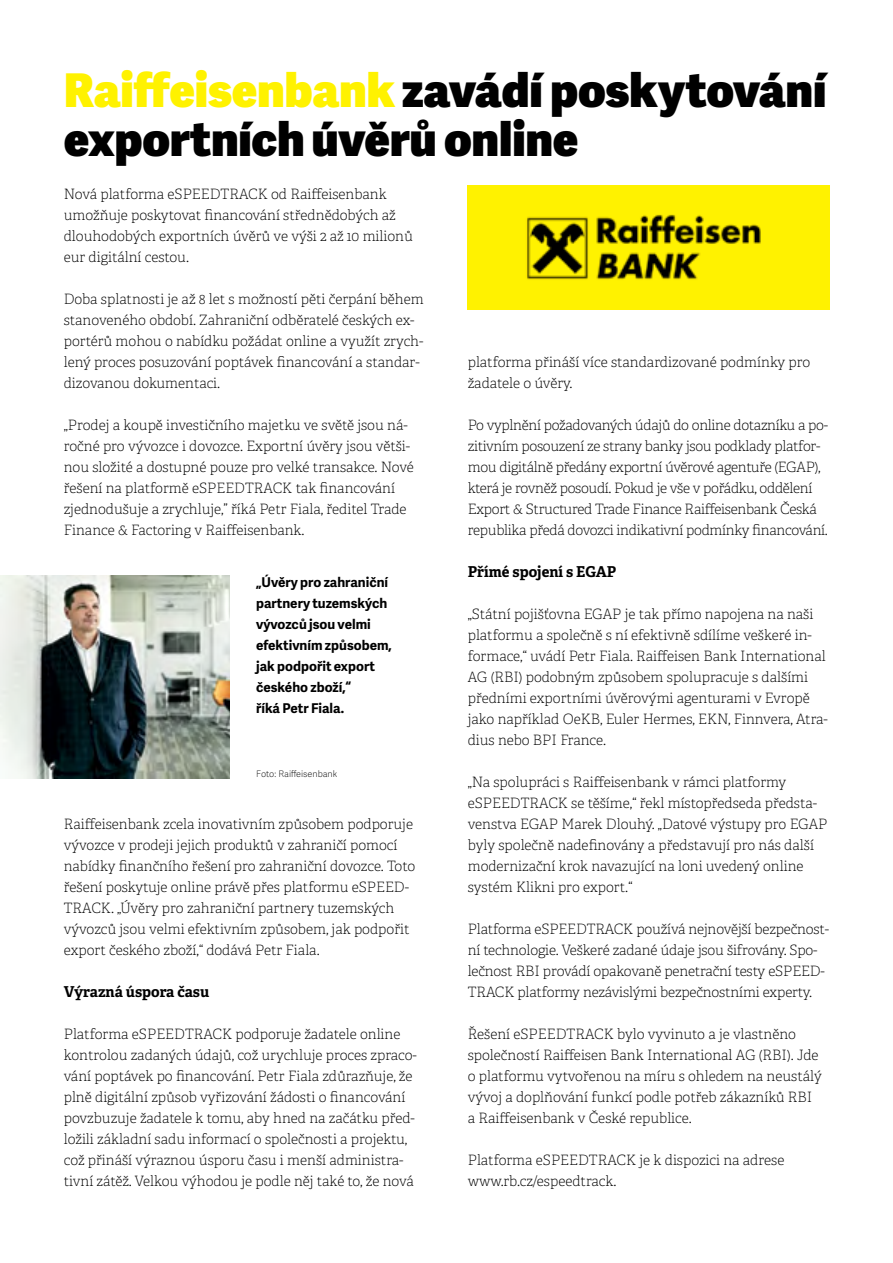
<style>
.page{position:relative;width:893px;height:1263px;background:#fff}
.page>*{position:absolute;margin:0;border:0;box-sizing:border-box;transform-origin:0 0}
.t1{font:46.5px/48.8px "Adelle Sans Hv";color:#000}
.t2{font:700 15px "Adelle";color:#000}
.t3{font:100 14.25px/21px "Adelle";color:#000}
.t4{font:100 14.25px/21px "Adelle";letter-spacing:-.02em;color:#000}
.t5{font:700 13.5px/21px "Adelle Sans";color:#000}
.t6{font:9px "Adelle Sans Th";color:#000}
.s1{color:#fff200}
</style>
<div class="page">
<img style="left:468px;top:185px;width:361px;height:124px">
<img style="left:0;top:576px;width:230px;height:202px">
<h1 class="t1" style="left:64px;top:64px;width:764px"><span class="s1">Raiffeisenbank</span> zavádí poskytování exportních úvěrů online</h1>
<p class="t3" style="left:64px;top:183px;width:350px">Nová platforma eSPEEDTRACK od Raiffeisenbank umožňuje poskytovat financování střednědobých až dlouhodobých exportních úvěrů ve výši 2 až 10 milionů eur digitální cestou.</p>
<p class="t3" style="left:64px;top:288px;width:361px">Doba splatnosti je až 8 let s možností pěti čerpání během stanoveného období. Zahraniční odběratelé českých ex&shy;portérů mohou o nabídku požádat online a využít zrych&shy;lený proces posuzování poptávek financování a standar&shy;dizovanou dokumentaci.</p>
<p class="t3" style="left:64px;top:414px;width:352px">„Prodej a koupě investičního majetku ve světě jsou ná&shy;ročné pro vývozce i dovozce. Exportní úvěry jsou větši&shy;nou složité a dostupné pouze pro velké transakce. Nové řešení na platformě eSPEEDTRACK tak financování zjednodušuje a zrychluje,” říká Petr Fiala, ředitel Trade Finance &amp; Factoring v Raiffeisenbank.</p>
<p class="t3" style="left:468px;top:351px;width:344px">platforma přináší více standardizované podmínky pro žadatele o úvěry.</p>
<p class="t4" style="left:468px;top:414px;width:362px">Po vyplnění požadovaných údajů do online dotazníku a po&shy;zitivním posouzení ze strany banky jsou podklady platfor&shy;mou digitálně předány exportní úvěrové agentuře (EGAP), která je rovněž posoudí. Pokud je vše v pořádku, oddělení Export &amp; Structured Trade Finance Raiffeisenbank Česká republika předá dovozci indikativní podmínky financování.</p>
<p class="t2" style="left:468px;top:561px;width:150px">Přímé spojení s EGAP</p>
<p class="t3" style="left:468px;top:603px;width:362px">„Státní pojišťovna EGAP je tak přímo napojena na naši platformu a společně s ní efektivně sdílíme veškeré in&shy;formace,“ uvádí Petr Fiala. Raiffeisen Bank International AG (RBI) podobným způsobem spolupracuje s dalšími předními exportními úvěrovými agenturami v Evropě jako například OeKB, Euler Hermes, EKN, Finnvera, Atra&shy;dius nebo BPI France.</p>
<p class="t3" style="left:468px;top:771px;width:361px">„Na spolupráci s Raiffeisenbank v rámci platformy eSPEEDTRACK se těšíme,“ řekl místopředseda předsta&shy;venstva EGAP Marek Dlouhý. „Datové výstupy pro EGAP byly společně nadefinovány a představují pro nás další modernizační krok navazující na loni uvedený online systém Klikni pro export.“</p>
<p class="t3" style="left:468px;top:918px;width:363px">Platforma eSPEEDTRACK používá nejnovější bezpečnost&shy;ní technologie. Veškeré zadané údaje jsou šifrovány. Spo&shy;lečnost RBI provádí opakovaně penetrační testy eSPEED-TRACK platformy nezávislými bezpečnostními experty.</p>
<p class="t3" style="left:468px;top:1023px;width:355px">Řešení eSPEEDTRACK bylo vyvinuto a je vlastněno společností Raiffeisen Bank International AG (RBI). Jde o platformu vytvořenou na míru s ohledem na neustálý vývoj a doplňování funkcí podle potřeb zákazníků RBI a Raiffeisenbank v České republice.</p>
<p class="t3" style="left:468px;top:1149px;width:318px">Platforma eSPEEDTRACK je k dispozici na adrese www.rb.cz/espeedtrack.</p>
<p class="t5" style="left:256px;top:571px;width:137px">„Úvěry pro zahraniční partnery tuzemských vývozců jsou velmi efektivním způsobem, jak podpořit export českého zboží,“<br>říká Petr Fiala.</p>
<p class="t6" style="left:256px;top:768px;width:83px">Foto: Raiffeisenbank</p>
<p class="t3" style="left:64px;top:813px;width:353px">Raiffeisenbank zcela inovativním způsobem podporuje vývozce v prodeji jejich produktů v zahraničí pomocí nabídky finančního řešení pro zahraniční dovozce. Toto řešení poskytuje online právě přes platformu eSPEED-TRACK. „Úvěry pro zahraniční partnery tuzemských vývozců jsou velmi efektivním způsobem, jak podpořit export českého zboží,“ dodává Petr Fiala.</p>
<p class="t2" style="left:64px;top:981px;width:147px">Výrazná úspora času</p>
<p class="t3" style="left:64px;top:1023px;width:355px">Platforma eSPEEDTRACK podporuje žadatele online kontrolou zadaných údajů, což urychluje proces zpraco&shy;vání poptávek po financování. Petr Fiala zdůrazňuje, že plně digitální způsob vyřizování žádosti o financování povzbuzuje žadatele k tomu, aby hned na začátku před&shy;ložili základní sadu informací o společnosti a projektu, což přináší výraznou úsporu času i menší administra&shy;tivní zátěž. Velkou výhodou je podle něj také to, že nová</p>
</div>
